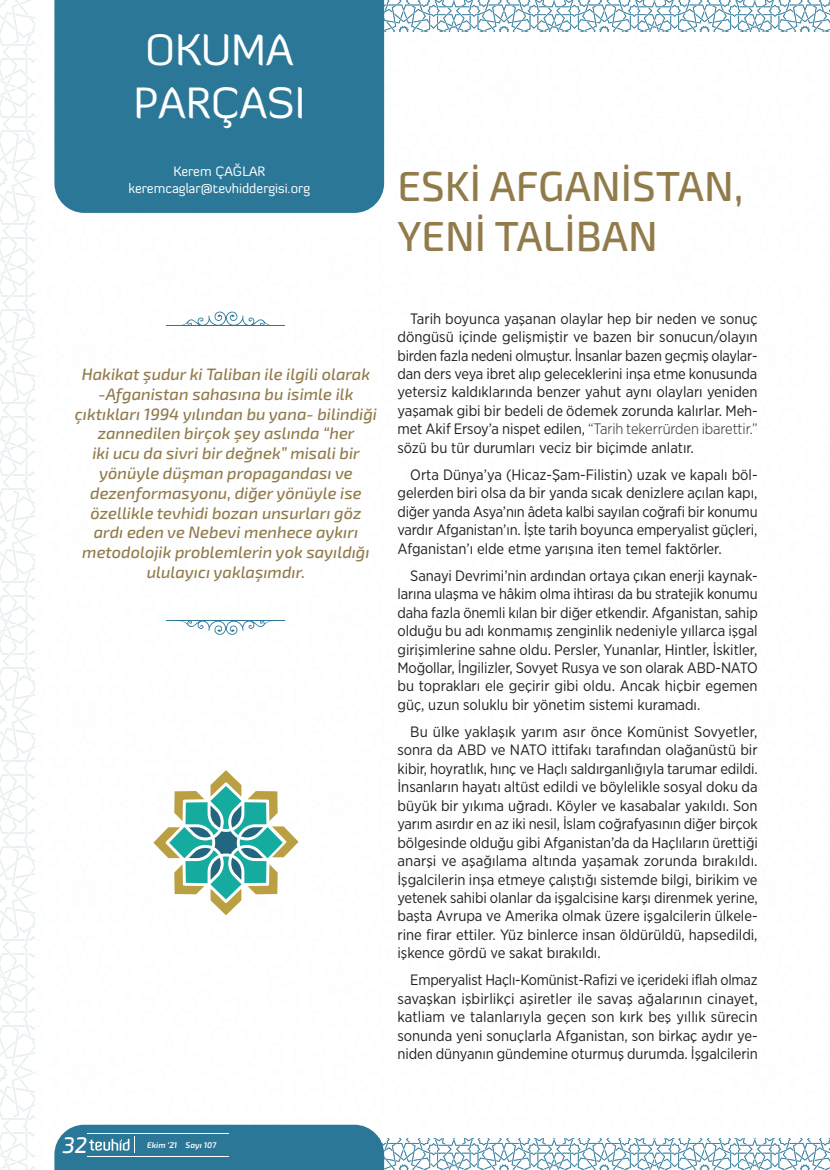
<style>
.page{position:relative;width:830px;height:1170px;background:#fff}
.page>*{position:absolute;margin:0;border:0;box-sizing:border-box;transform-origin:0 0}
.Yazar_Sayfa_Baslik{font:43.5px/52.2px "Diavlo";color:#fff}
.Yazar_Yazi_Baslik_So{font:500 42px/50.4px "Exo 2";color:#917b4b}
.t1{font:italic 500 22.5px "Exo 2";color:#fff}
.Spor_Yazar_Giris{font:italic 500 16.5px/19.8px "Exo 2";color:#917b4b;text-align:center}
.Text{font:15px/18.5px "Gotham Narrow";letter-spacing:-.005em;color:#231f20;text-align:justify}
.Yazar_Sayfa_Mail_Sol{font:13.5px "Diavlo";color:#fff}
.Yazar_Sayfa_İsim_Sol{font:13.5px "Diavlo";color:#fff}
.t2{font:italic 600 8.25px "Exo 2";color:#fff}
.s1{font-weight:300}
</style>
<div class="page">
<svg style="left:0;top:0;width:35px;height:1169px"></svg>
<div style="left:54px;top:0;width:330px;height:213px;background:#2a7798"></div>
<svg style="left:384px;top:1138px;width:445px;height:31px"></svg>
<svg style="left:377px;top:0;width:452px;height:31px"></svg>
<svg style="left:54px;top:1124px;width:330px;height:45px;background:#387f9e"></svg>
<hr style="left:87px;top:1156px;width:142px;height:1px;background:#fff">
<hr style="left:87px;top:1132px;width:142px;height:1px;background:#fff">
<svg style="left:182px;top:311px;width:88px;height:14px"></svg>
<hr style="left:167px;top:325px;width:118px;height:1px;background:#2a7798">
<svg style="left:179px;top:621px;width:94px;height:13px"></svg>
<hr style="left:167px;top:620px;width:118px;height:1px;background:#2a7798">
<svg style="left:153px;top:770px;width:145px;height:144px"></svg>
<p class="Yazar_Sayfa_Baslik" style="left:133px;top:23px;width:173px">OKUMA<br>PARÇASI</p>
<p class="Yazar_Sayfa_İsim_Sol" style="left:173px;top:163px;width:93px">Kerem ÇAĞLAR</p>
<p class="Yazar_Sayfa_Mail_Sol" style="left:128px;top:179px;width:183px">keremcaglar@tevhiddergisi.org</p>
<p class="Yazar_Yazi_Baslik_So" style="left:397px;top:161px;width:347px">ESKİ AFGANİSTAN,<br>YENİ TALİBAN</p>
<p class="Spor_Yazar_Giris" style="left:75px;top:364px;width:303px">Hakikat şudur ki Taliban ile ilgili olarak -Afganistan sahasına bu isimle ilk çıktıkları 1994 yılından bu yana- bilindiği zannedilen birçok şey aslında “her<br>iki ucu da sivri bir değnek” misali bir yönüyle düşman propagandası ve dezenformasyonu, diğer yönüyle ise özellikle tevhidi bozan unsurları göz ardı eden ve Nebevi menhece aykırı metodolojik problemlerin yok sayıldığı ululayıcı yaklaşımdır.</p>
<p class="Text" style="left:397px;top:309px;width:361px;text-indent:13px">Tarih boyunca yaşanan olaylar hep bir neden ve sonuç döngüsü içinde gelişmiştir ve bazen bir sonucun/olayın birden fazla nedeni olmuştur. İnsanlar bazen geçmiş olaylar&shy;dan ders veya ibret alıp geleceklerini inşa etme konusunda yetersiz kaldıklarında benzer yahut aynı olayları yeniden yaşamak gibi bir bedeli de ödemek zorunda kalırlar. Meh&shy;met Akif Ersoy’a nispet edilen, <span class="s1">“Tarih tekerrürden ibarettir.” </span>sözü bu tür durumları veciz bir biçimde anlatır.</p>
<p class="Text" style="left:397px;top:465px;width:361px;text-indent:13px">Orta Dünya’ya (Hicaz-Şam-Filistin) uzak ve kapalı böl&shy;gelerden biri olsa da bir yanda sıcak denizlere açılan kapı, diğer yanda Asya’nın âdeta kalbi sayılan coğrafi bir konumu vardır Afganistan’ın. İşte tarih boyunca emperyalist güçleri, Afganistan’ı elde etme yarışına iten temel faktörler.</p>
<p class="Text" style="left:397px;top:566px;width:361px;text-indent:13px">Sanayi Devrimi’nin ardından ortaya çıkan enerji kaynak&shy;larına ulaşma ve hâkim olma ihtirası da bu stratejik konumu daha fazla önemli kılan bir diğer etkendir. Afganistan, sahip olduğu bu adı konmamış zenginlik nedeniyle yıllarca işgal girişimlerine sahne oldu. Persler, Yunanlar, Hintler, İskitler, Moğollar, İngilizler, Sovyet Rusya ve son olarak ABD-NATO bu toprakları ele geçirir gibi oldu. Ancak hiçbir egemen güç, uzun soluklu bir yönetim sistemi kuramadı.</p>
<p class="Text" style="left:397px;top:722px;width:361px;text-indent:13px">Bu ülke yaklaşık yarım asır önce Komünist Sovyetler, sonra da ABD ve NATO ittifakı tarafından olağanüstü bir kibir, hoyratlık, hınç ve Haçlı saldırganlığıyla tarumar edildi.<br>İnsanların hayatı altüst edildi ve böylelikle sosyal doku da büyük bir yıkıma uğradı. Köyler ve kasabalar yakıldı. Son yarım asırdır en az iki nesil, İslam coğrafyasının diğer birçok bölgesinde olduğu gibi Afganistan’da da Haçlıların ürettiği anarşi ve aşağılama altında yaşamak zorunda bırakıldı.<br>İşgalcilerin inşa etmeye çalıştığı sistemde bilgi, birikim ve yetenek sahibi olanlar da işgalcisine karşı direnmek yerine, başta Avrupa ve Amerika olmak üzere işgalcilerin ülkele&shy;rine firar ettiler. Yüz binlerce insan öldürüldü, hapsedildi, işkence gördü ve sakat bırakıldı.</p>
<p class="Text" style="left:397px;top:970px;width:361px;text-indent:13px">Emperyalist Haçlı-Komünist-Rafizi ve içerideki iflah olmaz savaşkan işbirlikçi aşiretler ile savaş ağalarının cinayet, katliam ve talanlarıyla geçen son kırk beş yıllık sürecin sonunda yeni sonuçlarla Afganistan, son birkaç aydır ye&shy;niden dünyanın gündemine oturmuş durumda. İşgalcilerin</p>
<h3 class="t1" style="left:62px;top:1131px;width:26px">32</h3>
<p class="t2" style="left:147px;top:1139px;width:71px">Ekim ‘21 Sayı 107</p>
</div>
